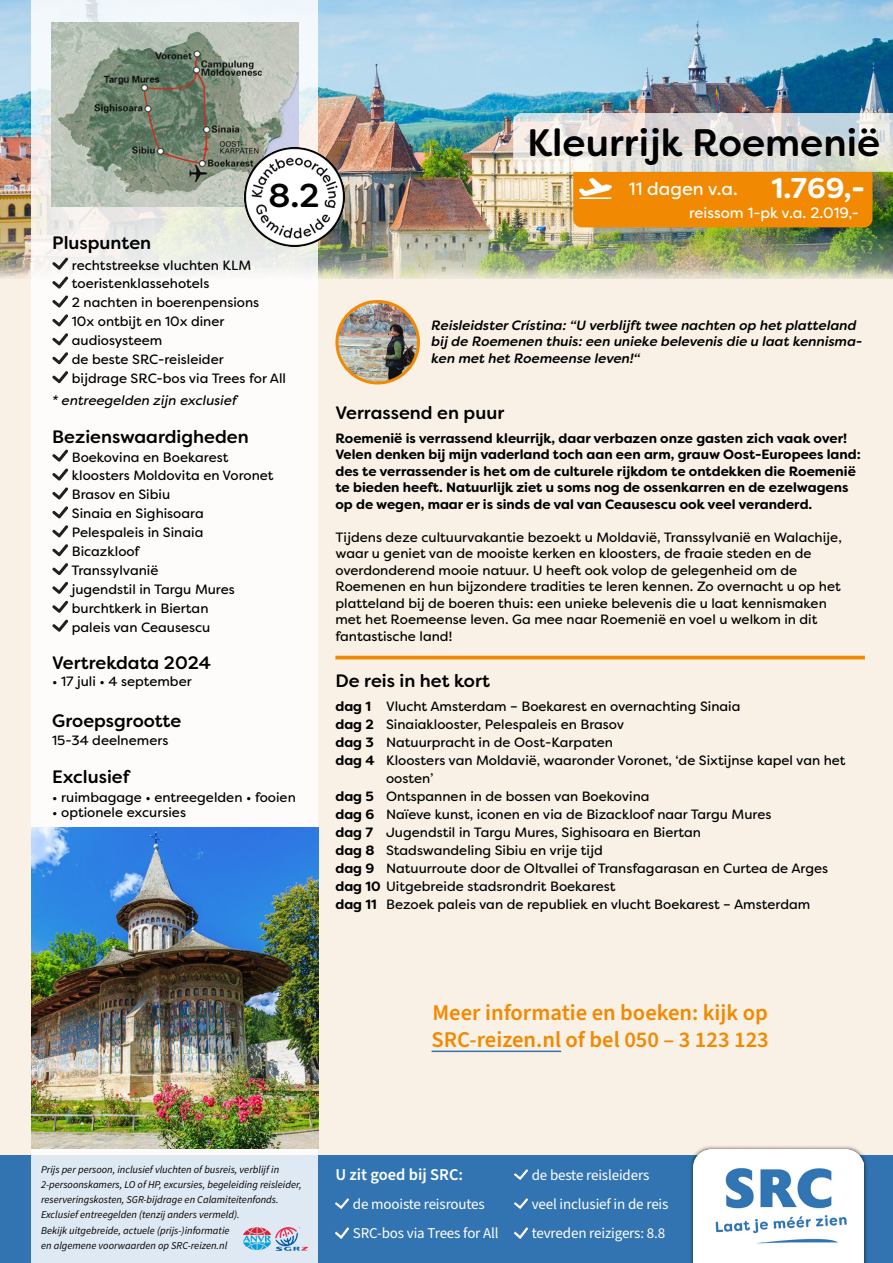
<style>
.page{position:relative;width:893px;height:1263px;background:#fff}
.page>*{position:absolute;margin:0;border:0;box-sizing:border-box;transform-origin:0 0}
.t1{font:500 38.25px "Filson Soft";color:#000}
.t2{font:500 33px "Filson Soft";color:#000}
.t3{font:700 28.5px "Filson Soft";color:#fff}
.t4{font:600 22.5px "Source Sans Pro";color:#f18903}
.t5{font:500 18px "Filson Soft";color:#000}
.t6{font:18px "Filson Soft";color:#fff}
.t7{font:600 16.5px "Source Sans Pro";color:#fff}
.t8{font:15px "Source Sans Pro";letter-spacing:-.01em;color:#fff}
.t9{font:15px "Filson Soft";color:#fff}
.t10{font:13.5px/16.5px "Filson Soft";color:#000}
.t11{font:700 13.5px/16.5px "Filson Soft";color:#000}
.t12{font:italic 500 13.5px/16.5px "Filson Soft";color:#000}
.t13{font:italic 13.5px "Filson Soft";color:#000}
.t14{font:italic 10.5px/15px "Source Sans Variable";color:#000}
.s1{font-weight:700}
</style>
<div class="page">
<div style="left:0;top:242px;width:893px;height:913px;background:#f9f1e5"></div>
<img style="left:0;top:0;width:893px;height:278px">
<div style="left:0;top:1155px;width:893px;height:108px;background:#3274b1"></div>
<div style="left:689px;top:1145px;width:179px;height:118px;background:#000;opacity:.7"></div>
<img style="left:693px;top:1149px;width:171px;height:114px">
<svg style="left:32px;top:0;width:286px;height:1263px;background:#f7f7f8"></svg>
<img style="left:243px;top:1228px;width:27px;height:22px">
<img style="left:275px;top:1228px;width:32px;height:22px">
<svg style="left:515px;top:1228px;width:12px;height:10px"></svg>
<svg style="left:515px;top:1199px;width:12px;height:10px"></svg>
<svg style="left:515px;top:1169px;width:12px;height:10px"></svg>
<svg style="left:335px;top:1228px;width:13px;height:10px"></svg>
<svg style="left:335px;top:1199px;width:13px;height:10px"></svg>
<hr style="left:432px;top:1050px;width:129px;height:2px;background:#3274b1">
<hr style="left:335px;top:656px;width:530px;height:3px;background:#f18903">
<img style="left:337px;top:301px;width:81px;height:82px;border-radius:41px">
<div style="left:335px;top:300px;width:85px;height:84px;border:3px solid #f18903;border-radius:50%"></div>
<img style="left:32px;top:828px;width:286px;height:320px">
<svg style="left:52px;top:620px;width:16px;height:11px"></svg>
<svg style="left:52px;top:601px;width:16px;height:12px"></svg>
<svg style="left:52px;top:582px;width:16px;height:12px"></svg>
<svg style="left:52px;top:563px;width:16px;height:12px"></svg>
<svg style="left:52px;top:544px;width:16px;height:12px"></svg>
<svg style="left:52px;top:525px;width:16px;height:12px"></svg>
<svg style="left:52px;top:506px;width:16px;height:12px"></svg>
<svg style="left:52px;top:487px;width:16px;height:12px"></svg>
<svg style="left:52px;top:468px;width:16px;height:13px"></svg>
<svg style="left:52px;top:450px;width:16px;height:11px"></svg>
<svg style="left:52px;top:371px;width:16px;height:12px"></svg>
<svg style="left:52px;top:352px;width:16px;height:12px"></svg>
<svg style="left:52px;top:333px;width:16px;height:12px"></svg>
<svg style="left:52px;top:314px;width:16px;height:12px"></svg>
<svg style="left:52px;top:296px;width:16px;height:11px"></svg>
<svg style="left:52px;top:276px;width:16px;height:13px"></svg>
<svg style="left:52px;top:258px;width:16px;height:11px"></svg>
<img style="left:51px;top:22px;width:247px;height:185px">
<img style="left:244px;top:147px;width:100px;height:100px">
<svg style="left:513px;top:113px;width:380px;height:114px;background:#e1ba82"></svg>
<p class="t5" style="left:52px;top:231px;width:100px">Pluspunten</p>
<p class="t2" style="left:269px;top:174px;width:53px">8.2</p>
<p class="t10" style="left:72px;top:257px;width:181px">rechtstreekse vluchten KLM</p>
<p class="t10" style="left:72px;top:275px;width:139px">toeristenklassehotels</p>
<p class="t10" style="left:72px;top:294px;width:189px">2 nachten in boerenpensions</p>
<p class="t10" style="left:72px;top:313px;width:154px">10x ontbijt en 10x diner</p>
<p class="t10" style="left:72px;top:332px;width:92px">audiosysteem</p>
<p class="t10" style="left:72px;top:351px;width:153px">de beste SRC-reisleider</p>
<p class="t10" style="left:72px;top:370px;width:216px">bijdrage SRC-bos via Trees for All</p>
<p class="t13" style="left:52px;top:391px;width:186px">* entreegelden zijn exclusief</p>
<p class="t5" style="left:52px;top:425px;width:198px">Bezienswaardigheden</p>
<p class="t10" style="left:72px;top:449px;width:158px">Boekovina en Boekarest</p>
<p class="t10" style="left:72px;top:467px;width:203px">kloosters Moldovita en Voronet</p>
<p class="t10" style="left:72px;top:486px;width:100px">Brasov en Sibiu</p>
<p class="t10" style="left:72px;top:505px;width:133px">Sinaia en Sighisoara</p>
<p class="t10" style="left:72px;top:524px;width:133px">Pelespaleis in Sinaia</p>
<p class="t10" style="left:72px;top:543px;width:69px">Bicazkloof</p>
<p class="t10" style="left:71px;top:562px;width:89px">Transsylvanië</p>
<p class="t10" style="left:71px;top:581px;width:165px">jugendstil in Targu Mures</p>
<p class="t10" style="left:72px;top:600px;width:138px">burchtkerk in Biertan</p>
<p class="t10" style="left:72px;top:619px;width:140px">paleis van Ceausescu</p>
<p class="t5" style="left:52px;top:651px;width:160px">Vertrekdata 2024</p>
<p class="t10" style="left:52px;top:673px;width:141px">• 17 juli • 4 september</p>
<p class="t5" style="left:52px;top:709px;width:131px">Groepsgrootte</p>
<p class="t10" style="left:52px;top:732px;width:118px">15-34 deelnemers</p>
<p class="t5" style="left:52px;top:765px;width:79px">Exclusief</p>
<p class="t10" style="left:52px;top:789px;width:245px">• ruimbagage • entreegelden • fooien</p>
<p class="t10" style="left:52px;top:804px;width:135px">• optionele excursies</p>
<p class="t1" style="left:527px;top:118px;width:355px">Kleurrijk Roemenië</p>
<p class="t6" style="left:629px;top:177px;width:110px">11 dagen v.a.</p>
<p class="t3" style="left:771px;top:170px;width:95px">1.769,-</p>
<p class="t9" style="left:689px;top:203px;width:171px">reissom 1-pk v.a. 2.019,-</p>
<p class="t12" style="left:432px;top:317px;width:432px">Reisleidster Crístina: “U verblijft twee nachten op het platteland bij de Roemenen thuis: een unieke belevenis die u laat kennisma&shy;ken met het Roemeense leven!“</p>
<p class="t5" style="left:335px;top:401px;width:170px">Verrassend en puur</p>
<p class="t11" style="left:335px;top:430px;width:527px">Roemenië is verrassend kleurrijk, daar verbazen onze gasten zich vaak over!<br>Velen denken bij mijn vaderland toch aan een arm, grauw Oost-Europees land: des te verrassender is het om de culturele rijkdom te ontdekken die Roemenië te bieden heeft. Natuurlijk ziet u soms nog de ossenkarren en de ezelwagens op de wegen, maar er is sinds de val van Ceausescu ook veel veranderd.</p>
<p class="t10" style="left:335px;top:528px;width:508px">Tijdens deze cultuurvakantie bezoekt u Moldavië, Transsylvanië en Walachije, waar u geniet van de mooiste kerken en kloosters, de fraaie steden en de overdonderend mooie natuur. U heeft ook volop de gelegenheid om de Roemenen en hun bijzondere tradities te leren kennen. Zo overnacht u op het platteland bij de boeren thuis: een unieke belevenis die u laat kennismaken met het Roemeense leven. Ga mee naar Roemenië en voel u welkom in dit fantastische land!</p>
<p class="t5" style="left:335px;top:669px;width:156px">De reis in het kort</p>
<p class="t10" style="left:386px;top:698px;width:356px">Vlucht Amsterdam – Boekarest en overnachting Sinaia</p>
<p class="t10" style="left:386px;top:716px;width:240px">Sinaiaklooster, Pelespaleis en Brasov</p>
<p class="t10" style="left:386px;top:734px;width:228px">Natuurpracht in de Oost-Karpaten</p>
<p class="t10" style="left:386px;top:751px;width:461px;line-height:18px">Kloosters van Moldavië, waaronder Voronet, ‘de Sixtijnse kapel van het oosten’</p>
<p class="t10" style="left:386px;top:788px;width:265px">Ontspannen in de bossen van Boekovina</p>
<p class="t10" style="left:386px;top:806px;width:387px">Naïeve kunst, iconen en via de Bizackloof naar Targu Mures</p>
<p class="t10" style="left:386px;top:824px;width:316px">Jugendstil in Targu Mures, Sighisoara en Biertan</p>
<p class="t10" style="left:386px;top:842px;width:218px">Stadswandeling Sibiu en vrije tijd</p>
<p class="t10" style="left:386px;top:860px;width:444px">Natuurroute door de Oltvallei of Transfagarasan en Curtea de Arges</p>
<p class="t10" style="left:335px;top:878px;width:282px"><span class="s1">dag 10</span> Uitgebreide stadsrondrit Boekarest</p>
<p class="t10" style="left:386px;top:896px;width:426px">Bezoek paleis van de republiek en vlucht Boekarest – Amsterdam</p>
<p class="t11" style="left:335px;top:698px;width:37px">dag 1</p>
<p class="t11" style="left:335px;top:716px;width:40px">dag 2</p>
<p class="t11" style="left:335px;top:734px;width:40px">dag 3</p>
<p class="t11" style="left:335px;top:752px;width:41px">dag 4</p>
<p class="t11" style="left:335px;top:788px;width:40px">dag 5</p>
<p class="t11" style="left:335px;top:806px;width:40px">dag 6</p>
<p class="t11" style="left:335px;top:824px;width:39px">dag 7</p>
<p class="t11" style="left:335px;top:842px;width:41px">dag 8</p>
<p class="t11" style="left:335px;top:860px;width:40px">dag 9</p>
<p class="t11" style="left:335px;top:896px;width:43px">dag 11</p>
<p class="t4" style="left:433px;top:997px;width:337px">Meer informatie en boeken: kijk op</p>
<p class="t4" style="left:432px;top:1024px;width:339px">SRC-reizen.nl of bel 050 – 3 123 123</p>
<p class="t14" style="left:41px;top:1162px;width:262px">Prijs per persoon, inclusief vluchten of busreis, verblijf in 2-persoonskamers, LO of HP, excursies, begeleiding reisleider, reserveringskosten, SGR-bijdrage en Calamiteitenfonds.<br>Exclusief entreegelden (tenzij anders vermeld).</p>
<p class="t14" style="left:41px;top:1222px;width:190px">Bekijk uitgebreide, actuele (prijs-)informatie</p>
<p class="t14" style="left:41px;top:1237px;width:188px">en algemene voorwaarden op SRC-reizen.nl</p>
<p class="t7" style="left:335px;top:1163px;width:129px">U zit goed bij SRC:</p>
<p class="t8" style="left:532px;top:1164px;width:119px">de beste reisleiders</p>
<p class="t8" style="left:353px;top:1194px;width:133px">de mooiste reisroutes</p>
<p class="t8" style="left:532px;top:1194px;width:138px">veel inclusief in de reis</p>
<p class="t8" style="left:353px;top:1223px;width:147px">SRC-bos via Trees for All</p>
<p class="t8" style="left:532px;top:1223px;width:135px">tevreden reizigers: 8.8</p>
</div>
